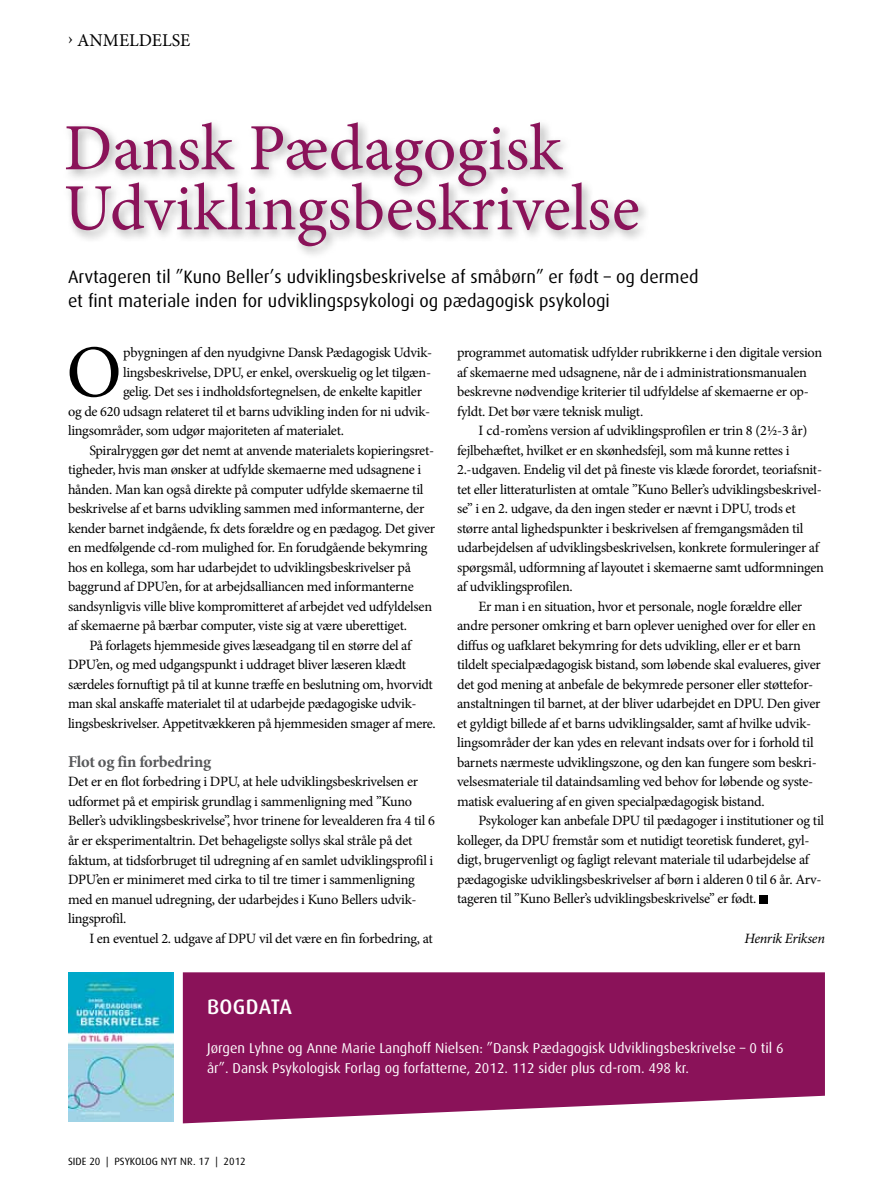
<style>
.page{position:relative;width:893px;height:1200px;background:#fff}
.page>*{position:absolute;margin:0;border:0;box-sizing:border-box;transform-origin:0 0}
.t1{font:74.25px "Minion Pro";color:#000}
.t2{font:66px/60px "Minion Pro";color:#8a1259}
.t3{font:500 21px "Dax";color:#fff}
.t4{font:18px/24px "Dax";color:#000}
.t5{font:18px "Minion Pro";color:#000}
.t6{font:700 16.5px "Minion Pro";letter-spacing:-.02em;color:#58595b}
.t7{font:14.25px/19.5px "Minion Pro";letter-spacing:-.02em;color:#000}
.t8{font:14.25px/19.5px "Dax";color:#fff}
.t9{font:italic 14.25px "Minion Pro";letter-spacing:-.02em;color:#000}
.t10{font:10.5px "Dax";color:#000}
</style>
<div class="page">
<div style="left:62px;top:118px;width:589px;height:141px;background:#000;opacity:.35"></div>
<div style="left:759px;top:894px;width:9px;height:9px;background:#000"></div>
<svg style="left:183px;top:972px;width:642px;height:151px;background:#942768"></svg>
<img style="left:68px;top:972px;width:105px;height:148px">
<p class="t5" style="left:68px;top:28px;width:124px">› ANMELDELSE</p>
<h2 class="t2" style="left:64px;top:118px;width:578px">Dansk Pædagogisk<br>Udviklingsbeskrivelse</h2>
<p class="t4" style="left:68px;top:265px;width:632px">Arvtageren til ”Kuno Beller’s udviklingsbeskrivelse af småbørn” er født – og dermed et fint materiale inden for udviklingspsykologi og pædagogisk psykologi</p>
<p class="t7" style="left:457px;top:343px;width:367px">programmet automatisk udfylder rubrikkerne i den digitale version af skemaerne med udsagnene, når de i administrationsmanualen beskrevne nødvendige kriterier til udfyldelse af skemaerne er op&shy;fyldt. Det bør være teknisk muligt.</p>
<p class="t7" style="left:478px;top:421px;width:330px">I cd-rom’ens version af udviklingsprofilen er trin 8 (2½-3 år)</p>
<p class="t7" style="left:457px;top:440px;width:334px">fejlbehæftet, hvilket er en skønhedsfejl, som må kunne rettes i</p>
<p class="t7" style="left:457px;top:460px;width:366px">2.-udgaven. Endelig vil det på fineste vis klæde forordet, teoriafsnit-</p>
<p class="t7" style="left:457px;top:479px;width:366px">tet eller litteraturlisten at omtale ”Kuno Beller’s udviklingsbeskrivel-</p>
<p class="t7" style="left:457px;top:499px;width:340px">se” i en 2. udgave, da den ingen steder er nævnt i DPU, trods et</p>
<p class="t7" style="left:457px;top:518px;width:348px">større antal lighedspunkter i beskrivelsen af fremgangsmåden til</p>
<p class="t7" style="left:457px;top:538px;width:363px">udarbejdelsen af udviklingsbeskrivelsen, konkrete formuleringer af</p>
<p class="t7" style="left:457px;top:557px;width:368px">spørgsmål, udformning af layoutet i skemaerne samt udformningen</p>
<p class="t7" style="left:457px;top:577px;width:117px">af udviklingsprofilen.</p>
<p class="t7" style="left:478px;top:596px;width:325px">Er man i en situation, hvor et personale, nogle forældre eller</p>
<p class="t7" style="left:457px;top:616px;width:360px">andre personer omkring et barn oplever uenighed over for eller en</p>
<p class="t7" style="left:457px;top:635px;width:345px">diffus og uafklaret bekymring for dets udvikling, eller er et barn</p>
<p class="t7" style="left:457px;top:655px;width:365px">tildelt specialpædagogisk bistand, som løbende skal evalueres, giver</p>
<p class="t7" style="left:457px;top:674px;width:357px">det god mening at anbefale de bekymrede personer eller støttefor-</p>
<p class="t7" style="left:457px;top:694px;width:365px">anstaltningen til barnet, at der bliver udarbejdet en DPU. Den giver</p>
<p class="t7" style="left:457px;top:713px;width:356px">et gyldigt billede af et barns udviklingsalder, samt af hvilke udvik-</p>
<p class="t7" style="left:457px;top:733px;width:358px">lingsområder der kan ydes en relevant indsats over for i forhold til</p>
<p class="t7" style="left:457px;top:752px;width:361px">barnets nærmeste udviklingszone, og den kan fungere som beskri-</p>
<p class="t7" style="left:457px;top:771px;width:358px">velsesmateriale til dataindsamling ved behov for løbende og syste-</p>
<p class="t7" style="left:457px;top:791px;width:309px">matisk evaluering af en given specialpædagogisk bistand.</p>
<p class="t7" style="left:478px;top:810px;width:347px">Psykologer kan anbefale DPU til pædagoger i institutioner og til</p>
<p class="t7" style="left:457px;top:830px;width:354px">kolleger, da DPU fremstår som et nutidigt teoretisk funderet, gyl-</p>
<p class="t7" style="left:457px;top:849px;width:353px">digt, brugervenligt og fagligt relevant materiale til udarbejdelse af</p>
<p class="t7" style="left:457px;top:869px;width:366px">pædagogiske udviklingsbeskrivelser af børn i alderen 0 til 6 år. Arv-</p>
<p class="t7" style="left:457px;top:888px;width:301px">tageren til ”Kuno Beller’s udviklingsbeskrivelse” er født.</p>
<p class="t9" style="left:745px;top:928px;width:82px">Henrik Eriksen</p>
<h1 class="t1" style="left:66px;top:322px;width:57px">O</h1>
<p class="t7" style="left:123px;top:343px;width:311px">pbygningen af den nyudgivne Dansk Pædagogisk Udvik-</p>
<p class="t7" style="left:123px;top:362px;width:309px">lingsbeskrivelse, DPU, er enkel, overskuelig og let tilgæn-</p>
<p class="t7" style="left:123px;top:382px;width:300px">gelig. Det ses i indholdsfortegnelsen, de enkelte kapitler</p>
<p class="t7" style="left:68px;top:401px;width:364px">og de 620 udsagn relateret til et barns udvikling inden for ni udvik-</p>
<p class="t7" style="left:68px;top:421px;width:278px">lingsområder, som udgør majoriteten af materialet.</p>
<p class="t7" style="left:89px;top:440px;width:346px">Spiralryggen gør det nemt at anvende materialets kopieringsret-</p>
<p class="t7" style="left:68px;top:460px;width:355px">tigheder, hvis man ønsker at udfylde skemaerne med udsagnene i</p>
<p class="t7" style="left:68px;top:479px;width:357px">hånden. Man kan også direkte på computer udfylde skemaerne til</p>
<p class="t7" style="left:68px;top:499px;width:358px">beskrivelse af et barns udvikling sammen med informanterne, der</p>
<p class="t7" style="left:68px;top:518px;width:369px">kender barnet indgående, fx dets forældre og en pædagog. Det giver</p>
<p class="t7" style="left:68px;top:538px;width:361px">en medfølgende cd-rom mulighed for. En forudgående bekymring</p>
<p class="t7" style="left:68px;top:557px;width:345px">hos en kollega, som har udarbejdet to udviklingsbeskrivelser på</p>
<p class="t7" style="left:68px;top:577px;width:347px">baggrund af DPU’en, for at arbejdsalliancen med informanterne</p>
<p class="t7" style="left:68px;top:596px;width:366px">sandsynligvis ville blive kompromitteret af arbejdet ved udfyldelsen</p>
<p class="t7" style="left:68px;top:616px;width:340px">af skemaerne på bærbar computer, viste sig at være uberettiget.</p>
<p class="t7" style="left:89px;top:635px;width:323px">På forlagets hjemmeside gives læseadgang til en større del af</p>
<p class="t7" style="left:68px;top:655px;width:340px">DPU’en, og med udgangspunkt i uddraget bliver læseren klædt</p>
<p class="t7" style="left:68px;top:674px;width:366px">særdeles fornuftigt på til at kunne træffe en beslutning om, hvorvidt</p>
<p class="t7" style="left:68px;top:694px;width:350px">man skal anskaffe materialet til at udarbejde pædagogiske udvik-</p>
<p class="t7" style="left:68px;top:713px;width:369px">lingsbeskrivelser. Appetitvækkeren på hjemmesiden smager af mere.</p>
<p class="t6" style="left:68px;top:749px;width:145px">Flot og fin forbedring</p>
<p class="t7" style="left:68px;top:772px;width:368px">Det er en flot forbedring i DPU, at hele udviklingsbeskrivelsen er udformet på et empirisk grundlag i sammenligning med ”Kuno Beller’s udviklingsbeskrivelse”, hvor trinene for levealderen fra 4 til 6 år er eksperimentaltrin. Det behageligste sollys skal stråle på det faktum, at tidsforbruget til udregning af en samlet udviklingsprofil i DPU’en er minimeret med cirka to til tre timer i sammenligning med en manuel udregning, der udarbejdes i Kuno Bellers udvik&shy;lingsprofil.</p>
<p class="t7" style="left:89px;top:928px;width:345px">I en eventuel 2. udgave af DPU vil det være en fin forbedring, at</p>
<h3 class="t3" style="left:207px;top:994px;width:64px">BOGDATA</h3>
<p class="t8" style="left:207px;top:1038px;width:578px">Jørgen Lyhne og Anne Marie Langhoff Nielsen: ”Dansk Pædagogisk Udviklingsbeskrivelse – 0 til 6 år”. Dansk Psykologisk Forlag og forfatterne, 2012. 112 sider plus cd-rom. 498 kr.</p>
<p class="t10" style="left:68px;top:1154px;width:179px">SIDE 20 | PSYKOLOG NYT NR. 17 | 2012</p>
</div>
